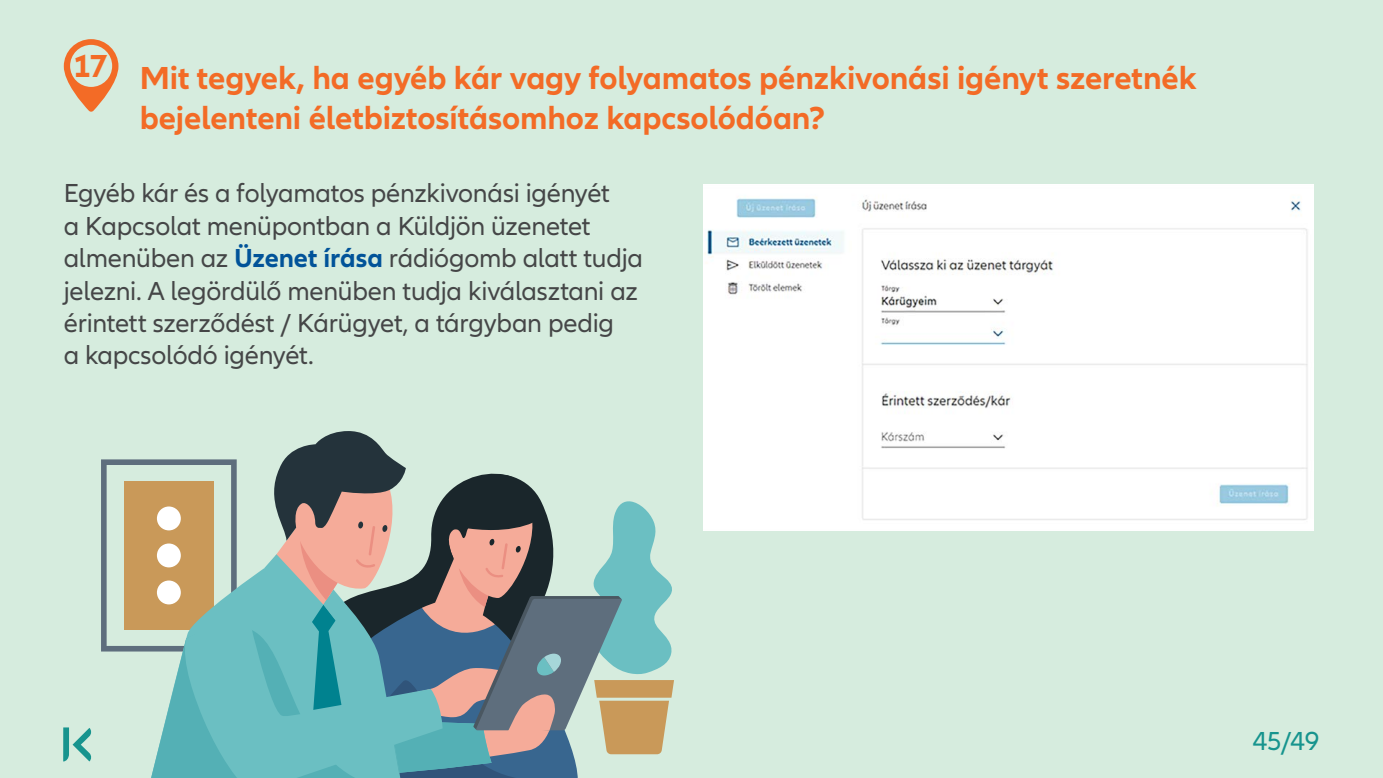
<style>
.page{position:relative;width:1383px;height:778px;background:#fff}
.page>*{position:absolute;margin:0;border:0;box-sizing:border-box;transform-origin:0 0}
.t1{font:700 33px/39.6px "Allianz Neo";letter-spacing:-.005em;color:#f36b26}
.t2{font:27px/32.4px "Allianz Neo";letter-spacing:-.01em;color:#454647}
.t3{font:27px "Allianz Neo";color:#17948e}
.s1{font-weight:700;color:#015399}
</style>
<div class="page">
<div style="left:0;top:0;width:1382px;height:778px;background:#d6ecde"></div>
<svg style="left:63px;top:727px;width:29px;height:34px"></svg>
<svg style="left:64px;top:39px;width:54px;height:73px"></svg>
<img style="left:703px;top:185px;width:610px;height:345px">
<svg style="left:101px;top:431px;width:573px;height:347px"></svg>
<p class="t1" style="left:73px;top:47px;width:36px">17</p>
<p class="t1" style="left:140px;top:59px;width:1058px">Mit tegyek, ha egyéb kár vagy folyamatos pénzkivonási igényt szeretnék bejelenteni életbiztosításomhoz kapcsolódóan?</p>
<p class="t2" style="left:64px;top:178px;width:581px">Egyéb kár és a folyamatos pénzkivonási igényét<br>a Kapcsolat menüpontban a Küldjön üzenetet almenüben az <span class="s1">Üzenet írása</span> rádiógomb alatt tudja jelezni. A legördülő menüben tudja kiválasztani az érintett szerződést / Kárügyet, a tárgyban pedig<br>a kapcsolódó igényét.</p>
<p class="t3" style="left:1252px;top:725px;width:68px">45/49</p>
</div>
